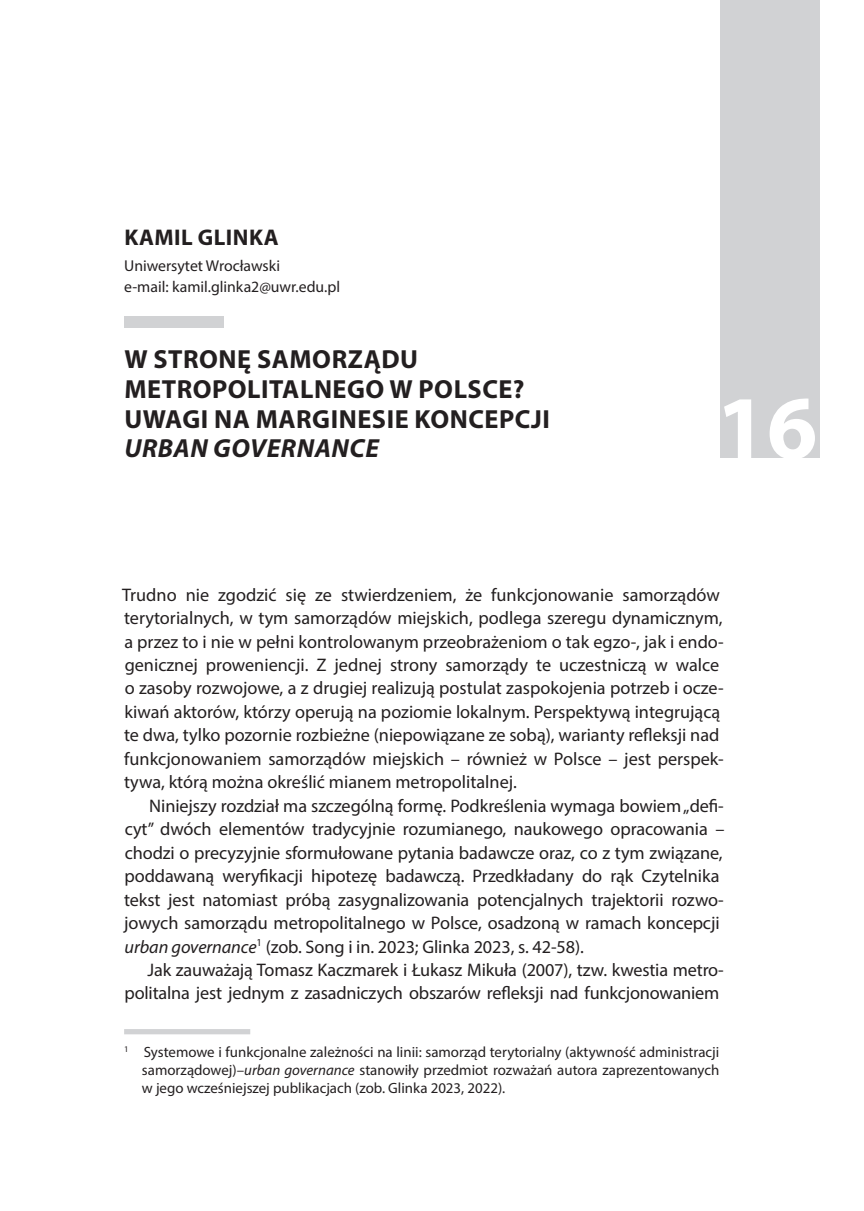
<style>
.page{position:relative;width:864px;height:1211px;background:#fff}
.page>*{position:absolute;margin:0;border:0;box-sizing:border-box;transform-origin:0 0}
.t1{font:700 91px "Myriad Pro";color:#fff}
.t2{font:700 26.25px/29.8px "Myriad Pro";letter-spacing:.02em;color:#231f20}
.t3{font:italic 700 26.25px "Myriad Pro";letter-spacing:.02em;color:#231f20}
.t4{font:700 22.75px "Myriad Pro";letter-spacing:.02em;color:#231f20}
.t5{font:18.2px/23.4px "Myriad Pro";letter-spacing:-.005em;color:#231f20}
.t6{font:15.75px/21px "Myriad Pro";color:#231f20}
.t7{font:14.88px/18.4px "Myriad Pro";color:#231f20;text-align:justify}
.s1{font-style:italic}
</style>
<div class="page">
<div style="left:719px;top:0;width:100px;height:457px;background:#d1d2d4"></div>
<div style="left:124px;top:316px;width:99px;height:12px;background:#d1d2d4"></div>
<div style="left:124px;top:1029px;width:126px;height:5px;background:#d1d2d4"></div>
<p class="t4" style="left:124px;top:222px;width:156px">KAMIL GLINKA</p>
<p class="t6" style="left:124px;top:255px;width:217px">Uniwersytet Wrocławski<br>e-mail: kamil.glinka2@uwr.edu.pl</p>
<h2 class="t2" style="left:124px;top:343px;width:427px">W STRONĘ SAMORZĄDU<br>METROPOLITALNEGO W POLSCE?<br>UWAGI NA MARGINESIE KONCEPCJI</h2>
<h2 class="t3" style="left:124px;top:431px;width:256px">URBAN GOVERNANCE</h2>
<h1 class="t1" style="left:716px;top:368px;width:103px">16</h1>
<p class="t5" style="left:122px;top:582px;width:603px">Trudno nie zgodzić się ze stwierdzeniem, że funkcjonowanie samorządów terytorialnych, w tym samorządów miejskich, podlega szeregu dynamicznym, a przez to i nie w pełni kontrolowanym przeobrażeniom o tak egzo-, jak i endo&shy;genicznej proweniencji. Z jednej strony samorządy te uczestniczą w walce o zasoby rozwojowe, a z drugiej realizują postulat zaspokojenia potrzeb i ocze&shy;kiwań aktorów, którzy operują na poziomie lokalnym. Perspektywą integrującą te dwa, tylko pozornie rozbieżne (niepowiązane ze sobą), warianty refleksji nad funkcjonowaniem samorządów miejskich – również w Polsce – jest perspek&shy;tywa, którą można określić mianem metropolitalnej.</p>
<p class="t5" style="left:124px;top:793px;width:601px;text-indent:25px">Niniejszy rozdział ma szczególną formę. Podkreślenia wymaga bowiem „defi&shy;cyt” dwóch elementów tradycyjnie rozumianego, naukowego opracowania – chodzi o precyzyjnie sformułowane pytania badawcze oraz, co z tym związane, poddawaną weryfikacji hipotezę badawczą. Przedkładany do rąk Czytelnika tekst jest natomiast próbą zasygnalizowania potencjalnych trajektorii rozwo&shy;jowych samorządu metropolitalnego w Polsce, osadzoną w ramach koncepcji <span class="s1">urban governance</span><sup>1</sup> (zob. Song i in. 2023; Glinka 2023, s. 42-58).</p>
<p class="t5" style="left:124px;top:957px;width:600px;text-align:right">Jak zauważają Tomasz Kaczmarek i Łukasz Mikuła (2007), tzw. kwestia metro&shy;politalna jest jednym z zasadniczych obszarów refleksji nad funkcjonowaniem</p>
<p class="t7" style="left:142px;top:1042px;width:578px;text-indent:-18px"><sup>1</sup> Systemowe i funkcjonalne zależności na linii: samorząd terytorialny (aktywność administracji samorządowej)–<span class="s1">urban governance</span> stanowiły przedmiot rozważań autora zaprezentowanych w jego wcześniejszej publikacjach (zob. Glinka 2023, 2022).</p>
</div>
